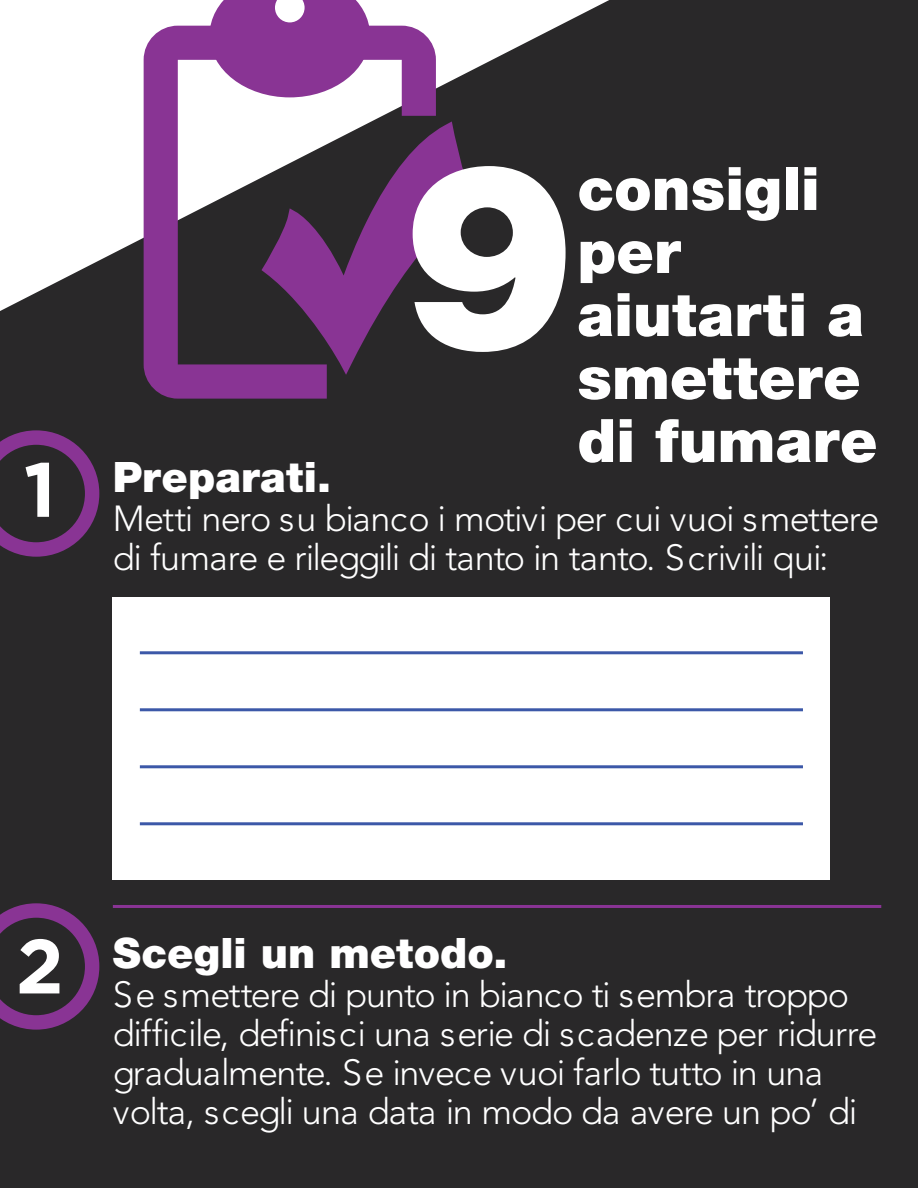
<style>
.page{position:relative;width:918px;height:1188px;background:#292829}
.page>*{position:absolute;margin:0;border:0;box-sizing:border-box;transform-origin:0 0}
.body_copy{font:900 261px "Helvetica Neue LT Std";color:#fff}
.body_copy-2{font:700 76.8px "Gotham";color:#fff}
.body_copy-3{font:900 60px/63px "Helvetica Neue LT Std";color:#fff}
.headline{font:900 42px "Helvetica Neue LT Std";color:#fff}
.Body_Copy_w_writing{font:300 36px/39px "Avenir LT Std";letter-spacing:-.03em;color:#fff}
</style>
<div class="page">
<hr style="left:113px;top:905px;width:768px;height:3px;background:#893494">
<div style="left:113px;top:597px;width:717px;height:283px;background:#fff"></div>
<hr style="left:140px;top:651px;width:663px;height:3px;background:#3c58a8">
<hr style="left:140px;top:708px;width:663px;height:3px;background:#3c58a8">
<hr style="left:140px;top:765px;width:663px;height:3px;background:#3c58a8">
<hr style="left:140px;top:822px;width:663px;height:3px;background:#3c58a8">
<svg style="left:0;top:430px;width:99px;height:127px"></svg>
<svg style="left:0;top:903px;width:99px;height:127px"></svg>
<svg style="left:0;top:0;width:609px;height:311px;fill:#fff"></svg>
<svg style="left:144px;top:26px;width:292px;height:373px"></svg>
<svg style="left:262px;top:121px;width:213px;height:254px"></svg>
<svg style="left:210px;top:0;width:160px;height:97px"></svg>
<p class="body_copy-2" style="left:24px;top:439px;width:34px">1</p>
<p class="body_copy" style="left:402px;top:101px;width:176px">9</p>
<p class="body_copy-3" style="left:577px;top:157px;width:302px">consigli per aiutarti a smettere di fumare</p>
<p class="headline" style="left:113px;top:452px;width:220px">Preparati.</p>
<p class="Body_Copy_w_writing" style="left:113px;top:499px;width:768px">Metti nero su bianco i motivi per cui vuoi smettere di fumare e rileggili di tanto in tanto. Scrivili qui:</p>
<p class="body_copy-2" style="left:16px;top:915px;width:49px">2</p>
<p class="headline" style="left:113px;top:928px;width:396px">Scegli un metodo.</p>
<p class="Body_Copy_w_writing" style="left:113px;top:976px;width:766px">Se smettere di punto in bianco ti sembra troppo difficile, definisci una serie di scadenze per ridurre gradualmente. Se invece vuoi farlo tutto in una volta, scegli una data in modo da avere un po’ di</p>
</div>
